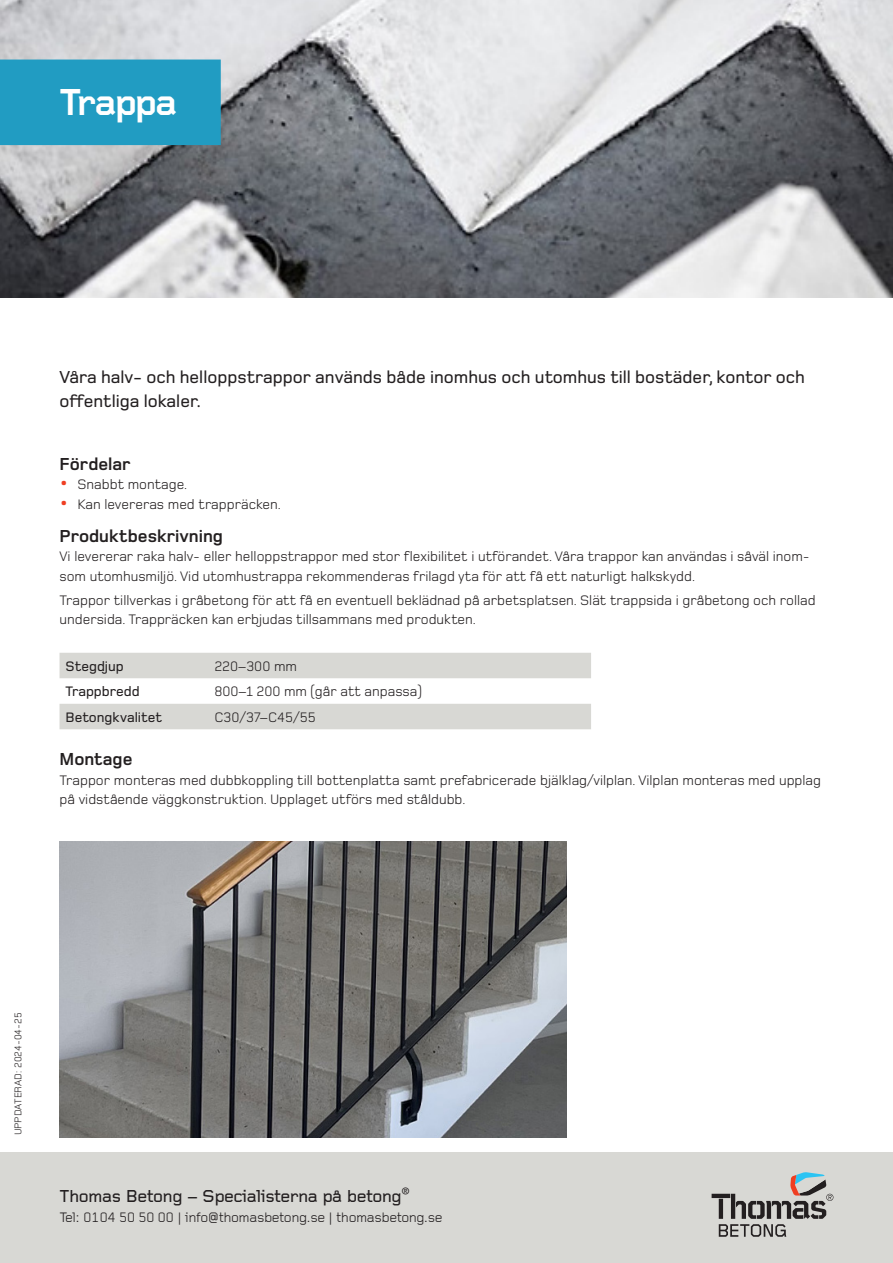
<style>
.page{position:relative;width:893px;height:1263px;background:#fff}
.page>*{position:absolute;margin:0;border:0;box-sizing:border-box;transform-origin:0 0}
.Product_Name_26_27pt{font:700 39px "Foundry Gridnik OT2";letter-spacing:-.065em;color:#fff}
.Preamble_12_16pt{font:500 18px/24px "Foundry Monoline OT3";color:#231f20}
.t1{font:500 18px "Foundry Gridnik OT2";letter-spacing:-.035em;color:#231f20}
.Heading_Black_12_10pt{font:700 18px "Foundry Monoline OT3";color:#231f20}
.Body_Text_9_5_13pt{font:14.25px/19.5px "Foundry Monoline OT3";color:#231f20}
.Body_Text_10_13pt{font:14.25px/19.5px "Foundry Monoline OT3";color:#231f20}
.t2{font:14.25px "Foundry Gridnik OT2";letter-spacing:-.035em;color:#231f20}
.punktlista{font:14.25px "Foundry Monoline OT3";color:#231f20}
.punktlista-2{font:500 14.25px "Foundry Monoline OT3";color:#231f20}
.t3{font:10.2px "Foundry Monoline OT3";color:#231f20}
.s1{font-weight:700;font-size:18px;color:#ef3e22}
</style>
<div class="page">
<div style="left:0;top:1152px;width:893px;height:111px;background:#d8d8d4"></div>
<svg style="left:712px;top:1172px;width:121px;height:65px"></svg>
<img style="left:0;top:0;width:893px;height:298px">
<div style="left:0;top:60px;width:221px;height:85px;background:#219cc2"></div>
<svg style="left:60px;top:653px;width:531px;height:76px"></svg>
<img style="left:60px;top:841px;width:507px;height:296px">
<p class="Product_Name_26_27pt" style="left:60px;top:76px;width:120px">Trappa</p>
<p class="Preamble_12_16pt" style="left:60px;top:363px;width:747px">Våra halv- och helloppstrappor används både inomhus och utomhus till bostäder, kontor och offentliga lokaler.</p>
<p class="Heading_Black_12_10pt" style="left:60px;top:451px;width:73px">Fördelar</p>
<p class="Body_Text_9_5_13pt" style="left:60px;top:474px;width:129px"><span class="s1">•</span> Snabbt montage.</p>
<p class="Body_Text_9_5_13pt" style="left:60px;top:493px;width:223px"><span class="s1">•</span> Kan levereras med trappräcken.</p>
<p class="Heading_Black_12_10pt" style="left:60px;top:523px;width:165px">Produktbeskrivning</p>
<p class="Body_Text_9_5_13pt" style="left:60px;top:546px;width:752px">Vi levererar raka halv- eller helloppstrappor med stor flexibilitet i utförandet. Våra trappor kan användas i såväl inom&shy;som utomhusmiljö. Vid utomhustrappa rekommenderas frilagd yta för att få ett naturligt halkskydd.</p>
<p class="Body_Text_9_5_13pt" style="left:60px;top:589px;width:758px">Trappor tillverkas i gråbetong för att få en eventuell beklädnad på arbetsplatsen. Slät trappsida i gråbetong och rollad undersida. Trappräcken kan erbjudas tillsammans med produkten.</p>
<p class="punktlista-2" style="left:66px;top:656px;width:60px">Stegdjup</p>
<p class="punktlista" style="left:214px;top:656px;width:84px">220–300 mm</p>
<p class="punktlista-2" style="left:66px;top:681px;width:76px">Trappbredd</p>
<p class="punktlista" style="left:214px;top:681px;width:209px">800–1 200 mm (går att anpassa)</p>
<p class="punktlista-2" style="left:66px;top:707px;width:98px">Betongkvalitet</p>
<p class="punktlista" style="left:214px;top:707px;width:103px">C30/37–C45/55</p>
<p class="Heading_Black_12_10pt" style="left:60px;top:747px;width:74px">Montage</p>
<p class="Body_Text_10_13pt" style="left:60px;top:769px;width:763px">Trappor monteras med dubbkoppling till bottenplatta samt prefabricerade bjälklag/vilplan. Vilplan monteras med upplag på vidstående väggkonstruktion. Upplaget utförs med ståldubb.</p>
<p class="t3" style="left:11px;top:1135px;width:124px;rotate:-90deg">UPPDATERAD: 2024-04-25</p>
<p class="t1" style="left:60px;top:1184px;width:352px">Thomas Betong – Specialisterna på betong<sup>®</sup></p>
<p class="t2" style="left:60px;top:1208px;width:385px">Tel: 0104 50 50 00 | info@thomasbetong.se | thomasbetong.se</p>
</div>
